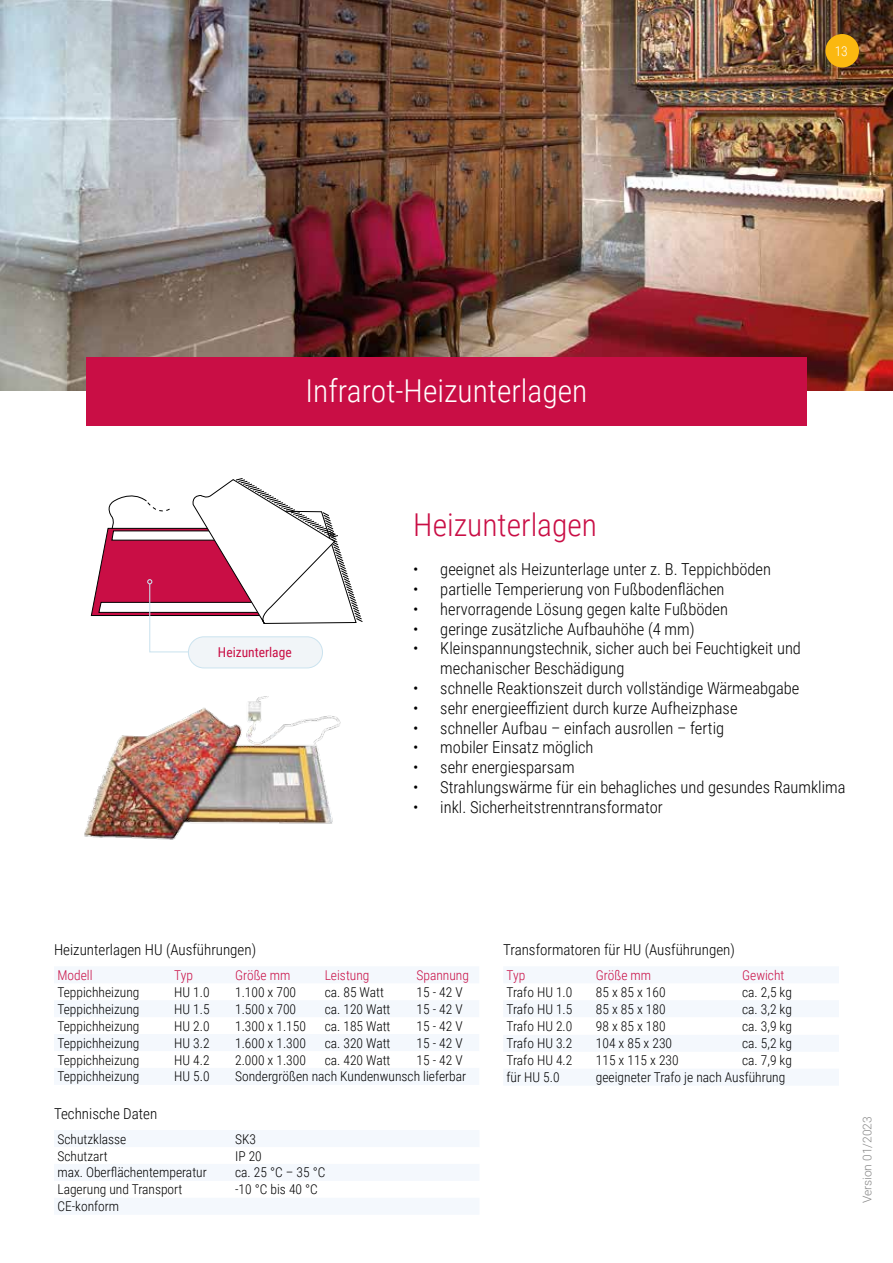
<style>
.page{position:relative;width:893px;height:1263px;background:#fff}
.page>*{position:absolute;margin:0;border:0;box-sizing:border-box;transform-origin:0 0}
.t1{font:300 31.5px "Roboto Condensed";color:#fff}
.t2{font:300 31.5px "Roboto Condensed";color:#c90e45}
.t3{font:300 16.5px/19.8px "Roboto Condensed";color:#000}
.t4{font:300 15px "Roboto Condensed";color:#000}
.t5{font:300 13.5px "Roboto Condensed";color:#000}
.t6{font:300 13.5px "Roboto Condensed";color:#c90e45}
.t7{font:13.5px "Roboto Condensed";color:#c90e45}
.t8{font:300 13.5px "Roboto Condensed";color:#fff}
.t9{font:300 12px "Roboto";color:#878787}
</style>
<div class="page">
<img style="left:1px;top:0;width:892px;height:390px">
<div style="left:86px;top:357px;width:721px;height:68px;background:#c90e45"></div>
<img style="left:0;top:0;width:1px;height:391px">
<svg style="left:54px;top:967px;width:425px;height:117px;fill:#f4f8fd"></svg>
<svg style="left:504px;top:967px;width:335px;height:118px"></svg>
<svg style="left:54px;top:1130px;width:425px;height:84px"></svg>
<svg style="left:91px;top:478px;width:272px;height:175px"></svg>
<div style="left:188px;top:637px;width:134px;height:31px;background:#f1f5f8;border-radius:16px"></div>
<div style="left:188px;top:636px;width:135px;height:32px;border:1px solid #cbe3ef;border-radius:16px"></div>
<img style="left:84px;top:696px;width:257px;height:144px">
<div style="left:825px;top:34px;width:34px;height:34px;background:#fbb810;border-radius:50%"></div>
<p class="t8" style="left:835px;top:41px;width:15px">13</p>
<h1 class="t1" style="left:306px;top:369px;width:283px">Infrarot-Heizunterlagen</h1>
<p class="t7" style="left:218px;top:643px;width:75px">Heizunterlage</p>
<h1 class="t2" style="left:413px;top:502px;width:185px">Heizunterlagen</h1>
<p class="t3" style="left:413px;top:559px;width:359px">• geeignet als Heizunterlage unter z. B. Teppichböden</p>
<p class="t3" style="left:413px;top:579px;width:313px">• partielle Temperierung von Fußbodenflächen</p>
<p class="t3" style="left:413px;top:598px;width:316px">• hervorragende Lösung gegen kalte Fußböden</p>
<p class="t3" style="left:413px;top:618px;width:283px">• geringe zusätzliche Aufbauhöhe (4 mm)</p>
<p class="t3" style="left:440px;top:638px;width:362px;text-indent:-27px">• Kleinspannungstechnik, sicher auch bei Feuchtigkeit und mechanischer Beschädigung</p>
<p class="t3" style="left:413px;top:678px;width:388px">• schnelle Reaktionszeit durch vollständige Wärmeabgabe</p>
<p class="t3" style="left:413px;top:697px;width:326px">• sehr energieeffizient durch kurze Aufheizphase</p>
<p class="t3" style="left:413px;top:717px;width:312px">• schneller Aufbau – einfach ausrollen – fertig</p>
<p class="t3" style="left:413px;top:737px;width:182px">• mobiler Einsatz möglich</p>
<p class="t3" style="left:413px;top:757px;width:163px">• sehr energiesparsam</p>
<p class="t3" style="left:413px;top:777px;width:434px">• Strahlungswärme für ein behagliches und gesundes Raumklima</p>
<p class="t3" style="left:413px;top:796px;width:251px">• inkl. Sicherheitstrenntransformator</p>
<p class="t4" style="left:54px;top:939px;width:204px">Heizunterlagen HU (Ausführungen)</p>
<p class="t6" style="left:57px;top:966px;width:37px">Modell</p>
<p class="t6" style="left:174px;top:966px;width:20px">Typ</p>
<p class="t6" style="left:235px;top:966px;width:57px">Größe mm</p>
<p class="t6" style="left:325px;top:966px;width:46px">Leistung</p>
<p class="t6" style="left:417px;top:966px;width:54px">Spannung</p>
<p class="t5" style="left:57px;top:982px;width:84px">Teppichheizung</p>
<p class="t5" style="left:174px;top:982px;width:37px">HU 1.0</p>
<p class="t5" style="left:235px;top:982px;width:63px">1.100 x 700</p>
<p class="t5" style="left:325px;top:982px;width:61px">ca. 85 Watt</p>
<p class="t5" style="left:417px;top:982px;width:48px">15 - 42 V</p>
<p class="t5" style="left:57px;top:999px;width:84px">Teppichheizung</p>
<p class="t5" style="left:174px;top:999px;width:37px">HU 1.5</p>
<p class="t5" style="left:235px;top:999px;width:63px">1.500 x 700</p>
<p class="t5" style="left:325px;top:999px;width:67px">ca. 120 Watt</p>
<p class="t5" style="left:417px;top:999px;width:48px">15 - 42 V</p>
<p class="t5" style="left:57px;top:1016px;width:84px">Teppichheizung</p>
<p class="t5" style="left:174px;top:1016px;width:37px">HU 2.0</p>
<p class="t5" style="left:235px;top:1016px;width:72px">1.300 x 1.150</p>
<p class="t5" style="left:325px;top:1016px;width:67px">ca. 185 Watt</p>
<p class="t5" style="left:417px;top:1016px;width:48px">15 - 42 V</p>
<p class="t5" style="left:57px;top:1033px;width:84px">Teppichheizung</p>
<p class="t5" style="left:174px;top:1033px;width:37px">HU 3.2</p>
<p class="t5" style="left:235px;top:1033px;width:72px">1.600 x 1.300</p>
<p class="t5" style="left:325px;top:1033px;width:67px">ca. 320 Watt</p>
<p class="t5" style="left:417px;top:1033px;width:48px">15 - 42 V</p>
<p class="t5" style="left:57px;top:1050px;width:84px">Teppichheizung</p>
<p class="t5" style="left:174px;top:1050px;width:37px">HU 4.2</p>
<p class="t5" style="left:235px;top:1050px;width:72px">2.000 x 1.300</p>
<p class="t5" style="left:325px;top:1050px;width:67px">ca. 420 Watt</p>
<p class="t5" style="left:417px;top:1050px;width:48px">15 - 42 V</p>
<p class="t5" style="left:57px;top:1067px;width:84px">Teppichheizung</p>
<p class="t5" style="left:174px;top:1067px;width:37px">HU 5.0</p>
<p class="t5" style="left:235px;top:1067px;width:233px">Sondergrößen nach Kundenwunsch lieferbar</p>
<p class="t4" style="left:54px;top:1103px;width:105px">Technische Daten</p>
<p class="t5" style="left:57px;top:1129px;width:71px">Schutzklasse</p>
<p class="t5" style="left:235px;top:1129px;width:22px">SK3</p>
<p class="t5" style="left:57px;top:1146px;width:52px">Schutzart</p>
<p class="t5" style="left:235px;top:1146px;width:28px">IP 20</p>
<p class="t5" style="left:57px;top:1163px;width:151px">max. Oberflächentemperatur</p>
<p class="t5" style="left:235px;top:1163px;width:92px">ca. 25 °C – 35 °C</p>
<p class="t5" style="left:57px;top:1180px;width:127px">Lagerung und Transport</p>
<p class="t5" style="left:235px;top:1180px;width:84px">-10 °C bis 40 °C</p>
<p class="t5" style="left:57px;top:1197px;width:63px">CE-konform</p>
<p class="t4" style="left:503px;top:939px;width:233px">Transformatoren für HU (Ausführungen)</p>
<p class="t6" style="left:507px;top:966px;width:20px">Typ</p>
<p class="t6" style="left:596px;top:966px;width:57px">Größe mm</p>
<p class="t6" style="left:742px;top:966px;width:44px">Gewicht</p>
<p class="t5" style="left:507px;top:982px;width:67px">Trafo HU 1.0</p>
<p class="t5" style="left:596px;top:982px;width:71px">85 x 85 x 160</p>
<p class="t5" style="left:742px;top:982px;width:51px">ca. 2,5 kg</p>
<p class="t5" style="left:507px;top:999px;width:67px">Trafo HU 1.5</p>
<p class="t5" style="left:596px;top:999px;width:71px">85 x 85 x 180</p>
<p class="t5" style="left:742px;top:999px;width:51px">ca. 3,2 kg</p>
<p class="t5" style="left:507px;top:1016px;width:67px">Trafo HU 2.0</p>
<p class="t5" style="left:596px;top:1016px;width:71px">98 x 85 x 180</p>
<p class="t5" style="left:742px;top:1016px;width:51px">ca. 3,9 kg</p>
<p class="t5" style="left:507px;top:1034px;width:67px">Trafo HU 3.2</p>
<p class="t5" style="left:596px;top:1034px;width:78px">104 x 85 x 230</p>
<p class="t5" style="left:742px;top:1034px;width:51px">ca. 5,2 kg</p>
<p class="t5" style="left:507px;top:1051px;width:67px">Trafo HU 4.2</p>
<p class="t5" style="left:596px;top:1051px;width:84px">115 x 115 x 230</p>
<p class="t5" style="left:742px;top:1051px;width:51px">ca. 7,9 kg</p>
<p class="t5" style="left:507px;top:1068px;width:55px">für HU 5.0</p>
<p class="t5" style="left:596px;top:1068px;width:191px">geeigneter Trafo je nach Ausführung</p>
<p class="t9" style="left:859px;top:1203px;width:89px;rotate:-90deg">Version 01/2023</p>
</div>
